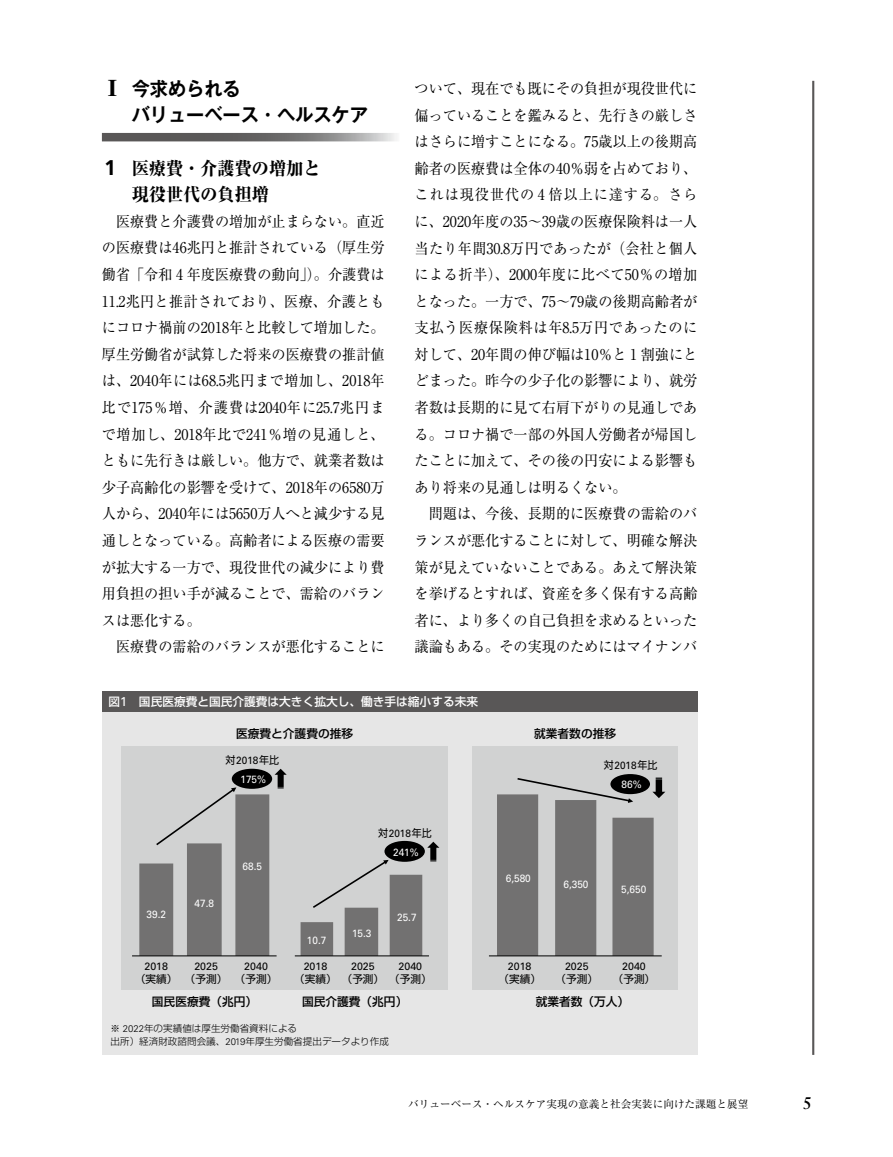
<style>
.page{position:relative;width:893px;height:1157px;background:#fff}
.page>*{position:absolute;margin:0;border:0;box-sizing:border-box;transform-origin:0 0}
.t1{font:700 19.2px/26.5px "Gothic MB101 Pr 6 N De";color:#000;scale:.95 1}
.t2{font:800 18px/26.5px "Ryumin Pr 6 N";color:#000;scale:.95 1}
.t3{font:700 16.95px "Sabon LT Std";color:#000}
.t4{font:14.85px/26.5px "Ryumin Pr 6 N";color:#000;text-align:justify;scale:.95 1}
.t5{font:500 11.7px "Shin Go Pr 6 N";color:#000}
.t6{font:500 11.7px "Shin Go Pr 6 N";color:#fff}
.t7{font:10.65px "Univers LT Std";color:#000}
.t8{font:10.65px "Shin Go Pr 6 N";color:#000}
.t9{font:10.65px "Ryumin Pr 6 N";color:#000}
.t10{font:10.5px "Univers LT Std";color:#fff;scale:.95 1}
.t11{font:10.5px "Univers LT Std";color:#000;scale:.95 1}
.t12{font:300 9.6px/12.8px "Shin Go Pr 6 N";color:#000}
.s1{font-family:"Ryumin Pr 6 N";font-weight:900;font-size:21.3px}
.s2{font-family:"Frutiger LT Std";font-weight:700;font-size:21.3px}
.s3{font-family:"Univers LT Std";font-weight:400;font-size:12.9px}
.s4{font-family:"Shin Go Pr 6 N"}
.s5{font-family:"Univers LT Std"}
</style>
<div class="page">
<hr style="left:812px;top:81px;width:2px;height:973px;background:#595757">
<svg style="left:102px;top:133px;width:295px;height:8px;background:#767576"></svg>
<div style="left:102px;top:691px;width:595px;height:21px;background:#595757"></div>
<div style="left:102px;top:712px;width:595px;height:342px;background:#e6e6e6"></div>
<div style="left:472px;top:746px;width:206px;height:243px;background:#d1d2d2"></div>
<div style="left:121px;top:746px;width:326px;height:243px;background:#d1d2d2"></div>
<div style="left:232px;top:768px;width:40px;height:21px;background:#000;border-radius:50%"></div>
<svg style="left:275px;top:768px;width:12px;height:21px"></svg>
<svg style="left:610px;top:774px;width:40px;height:20px"></svg>
<svg style="left:139px;top:787px;width:130px;height:168px"></svg>
<svg style="left:301px;top:841px;width:138px;height:114px"></svg>
<svg style="left:497px;top:777px;width:168px;height:178px"></svg>
<hr style="left:132px;top:955px;width:145px;height:1px;background:#000">
<hr style="left:295px;top:955px;width:134px;height:1px;background:#000">
<hr style="left:489px;top:955px;width:173px;height:1px;background:#000">
<p class="t1" style="left:132px;top:74px;width:250px;text-indent:-30px"><span class="s1">Ⅰ</span> 今求められる<br>バリューベース・ヘルスケア</p>
<p class="t2" style="left:132px;top:154px;width:200px;text-indent:-28px"><span class="s2">1</span> 医療費・介護費の増加と現役世代の負担増</p>
<p class="t4" style="left:102px;top:207px;width:299px;text-indent:14px">医療費と介護費の増加が止まらない。直近の医療費は46兆円と推計されている（厚生労働省「令和 4 年度医療費の動向」）。介護費は11.2兆円と推計されており、医療、介護ともにコロナ禍前の2018年と比較して増加した。厚生労働省が試算した将来の医療費の推計値は、2040年には68.5兆円まで増加し、2018年比で175％増、介護費は2040年に25.7兆円まで増加し、2018年比で241％増の見通しと、ともに先行きは厳しい。他方で、就業者数は少子高齢化の影響を受けて、2018年の6580万人から、2040年には5650万人へと減少する見通しとなっている。高齢者による医療の需要が拡大する一方で、現役世代の減少により費用負担の担い手が減ることで、需給のバランスは悪化する。</p>
<p class="t4" style="left:116px;top:632px;width:284px">医療費の需給のバランスが悪化することに</p>
<p class="t4" style="left:415px;top:74px;width:299px">ついて、現在でも既にその負担が現役世代に偏っていることを鑑みると、先行きの厳しさはさらに増すことになる。75歳以上の後期高齢者の医療費は全体の40％弱を占めており、これは現役世代の 4 倍以上に達する。さらに、2020年度の35〜39歳の医療保険料は一人当たり年間30.8万円であったが（会社と個人による折半）、2000年度に比べて50％の増加となった。一方で、75〜79歳の後期高齢者が支払う医療保険料は年8.5万円であったのに対して、20年間の伸び幅は10％と 1 割強にとどまった。昨今の少子化の影響により、就労者数は長期的に見て右肩下がりの見通しである。コロナ禍で一部の外国人労働者が帰国したことに加えて、その後の円安による影響もあり将来の見通しは明るくない。</p>
<p class="t4" style="left:415px;top:500px;width:299px;text-indent:14px">問題は、今後、長期的に医療費の需給のバランスが悪化することに対して、明確な解決策が見えていないことである。あえて解決策を挙げるとすれば、資産を多く保有する高齢者に、より多くの自己負担を求めるといった議論もある。その実現のためにはマイナンバ</p>
<p class="t6" style="left:108px;top:692px;width:371px">図<span class="s3">1</span>　国民医療費と国民介護費は大きく拡大し、働き手は縮小する未来</p>
<p class="t5" style="left:236px;top:723px;width:118px">医療費と介護費の推移</p>
<p class="t11" style="left:225px;top:754px;width:58px"><span class="s4">対</span>2018<span class="s4">年比</span></p>
<p class="t10" style="left:240px;top:772px;width:28px">175%</p>
<p class="t10" style="left:147px;top:908px;width:22px">39.2</p>
<p class="t7" style="left:144px;top:960px;width:25px">2018</p>
<p class="t8" style="left:135px;top:970px;width:44px">（実績）</p>
<p class="t10" style="left:195px;top:897px;width:22px">47.8</p>
<p class="t7" style="left:194px;top:960px;width:25px">2025</p>
<p class="t8" style="left:185px;top:970px;width:44px">（予測）</p>
<p class="t10" style="left:243px;top:860px;width:22px">68.5</p>
<p class="t7" style="left:244px;top:960px;width:25px">2040</p>
<p class="t8" style="left:235px;top:970px;width:44px">（予測）</p>
<p class="t11" style="left:378px;top:827px;width:58px"><span class="s4">対</span>2018<span class="s4">年比</span></p>
<p class="t10" style="left:393px;top:845px;width:28px">241%</p>
<p class="t10" style="left:307px;top:933px;width:22px">10.7</p>
<p class="t7" style="left:304px;top:960px;width:25px">2018</p>
<p class="t8" style="left:294px;top:970px;width:44px">（実績）</p>
<p class="t10" style="left:352px;top:927px;width:22px">15.3</p>
<p class="t7" style="left:351px;top:960px;width:25px">2025</p>
<p class="t8" style="left:342px;top:970px;width:44px">（予測）</p>
<p class="t10" style="left:397px;top:911px;width:22px">25.7</p>
<p class="t7" style="left:399px;top:960px;width:25px">2040</p>
<p class="t8" style="left:389px;top:970px;width:44px">（予測）</p>
<p class="t5" style="left:534px;top:723px;width:83px">就業者数の推移</p>
<p class="t11" style="left:604px;top:759px;width:58px"><span class="s4">対</span>2018<span class="s4">年比</span></p>
<p class="t10" style="left:621px;top:777px;width:23px">86%</p>
<p class="t10" style="left:506px;top:872px;width:28px">6,580</p>
<p class="t7" style="left:508px;top:960px;width:25px">2018</p>
<p class="t8" style="left:498px;top:970px;width:44px">（実績）</p>
<p class="t10" style="left:563px;top:877px;width:28px">6,350</p>
<p class="t7" style="left:565px;top:960px;width:25px">2025</p>
<p class="t8" style="left:556px;top:970px;width:44px">（予測）</p>
<p class="t10" style="left:621px;top:883px;width:28px">5,650</p>
<p class="t7" style="left:622px;top:960px;width:25px">2040</p>
<p class="t8" style="left:613px;top:970px;width:44px">（予測）</p>
<p class="t5" style="left:152px;top:991px;width:107px">国民医療費（兆円）</p>
<p class="t5" style="left:302px;top:991px;width:107px">国民介護費（兆円）</p>
<p class="t5" style="left:536px;top:991px;width:95px">就業者数（万人）</p>
<p class="t12" style="left:111px;top:1021px;width:280px">※ <span class="s5">2022</span>年の実績値は厚生労働省資料による<br>出所）経済財政諮問会議、<span class="s5">2019</span>年厚生労働省提出データより作成</p>
<p class="t9" style="left:408px;top:1095px;width:342px">バリューベース・ヘルスケア実現の意義と社会実装に向けた課題と展望</p>
<p class="t3" style="left:803px;top:1093px;width:11px">5</p>
</div>
